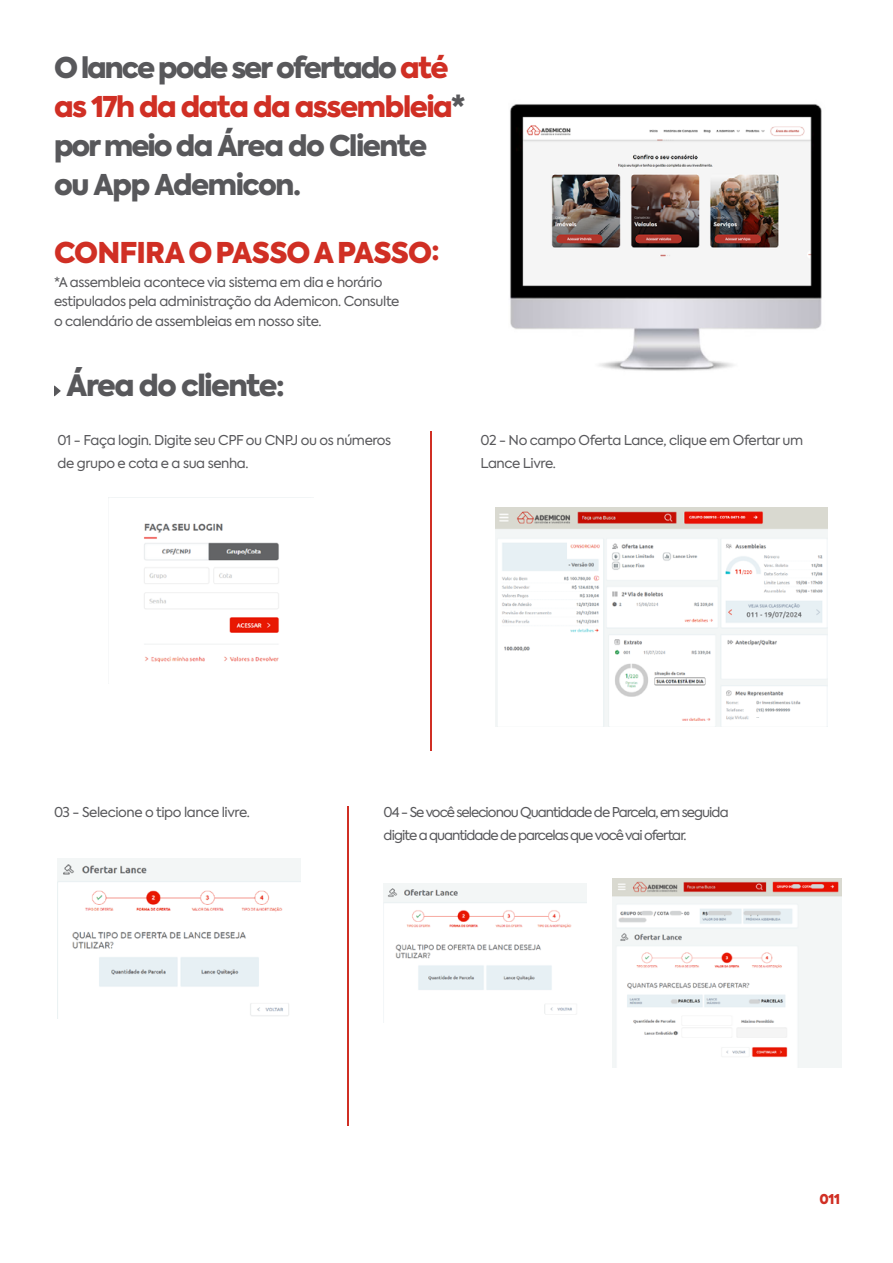
<style>
.page{position:relative;width:893px;height:1263px;background:#fff}
.page>*{position:absolute;margin:0;border:0;box-sizing:border-box;transform-origin:0 0}
.t1{font:900 29.25px "Axiforma";letter-spacing:-.05em;color:#58585b}
.t2{font:900 28.5px/39px "Axiforma";letter-spacing:-.055em;color:#58585b}
.t3{font:900 28.5px "Axiforma";letter-spacing:-.03em;color:#d02f24}
.t4{font:13.5px/22.5px "Axiforma";letter-spacing:-.03em;color:#58585b}
.t5{font:13.5px/22.5px "Axiforma";letter-spacing:-.07em;color:#58585b}
.t6{font:900 13.5px "Axiforma";color:#d02f24}
.s1{color:#d02f24}
</style>
<div class="page">
<img style="left:510px;top:104px;width:312px;height:267px">
<svg style="left:54px;top:385px;width:7px;height:11px"></svg>
<img style="left:108px;top:497px;width:205px;height:166px">
<img style="left:495px;top:507px;width:333px;height:220px">
<hr style="left:430px;top:431px;width:2px;height:319px;background:#d02f24">
<hr style="left:347px;top:807px;width:1px;height:319px;background:#d02f24">
<img style="left:57px;top:859px;width:244px;height:160px">
<img style="left:383px;top:883px;width:204px;height:140px">
<img style="left:613px;top:878px;width:229px;height:190px">
<h2 class="t2" style="left:54px;top:48px;width:413px">O lance pode ser ofertado <span class="s1">até as 17h da data da assembleia</span>* por meio da Área do Cliente ou App Ademicon.</h2>
<h2 class="t3" style="left:54px;top:233px;width:388px">CONFIRA O PASSO A PASSO:</h2>
<p class="t4" style="left:54px;top:273px;width:347px;line-height:19.5px">*A assembleia acontece via sistema em dia e horário estipulados pela administração da Ademicon. Consulte o calendário de assembleias em nosso site.</p>
<h1 class="t1" style="left:67px;top:365px;width:219px">Área do cliente:</h1>
<p class="t4" style="left:57px;top:429px;width:335px">01 - Faça login. Digite seu CPF ou CNPJ ou os números de grupo e cota e a sua senha.</p>
<p class="t4" style="left:480px;top:429px;width:324px">02 - No campo Oferta Lance, clique em Ofertar um<br>Lance Livre.</p>
<p class="t4" style="left:54px;top:801px;width:197px">03 - Selecione o tipo lance livre.</p>
<p class="t5" style="left:384px;top:801px;width:346px">04 - Se você selecionou Quantidade de Parcela, em seguida digite a quantidade de parcelas que você vai ofertar.</p>
<p class="t6" style="left:819px;top:1190px;width:22px">011</p>
</div>
